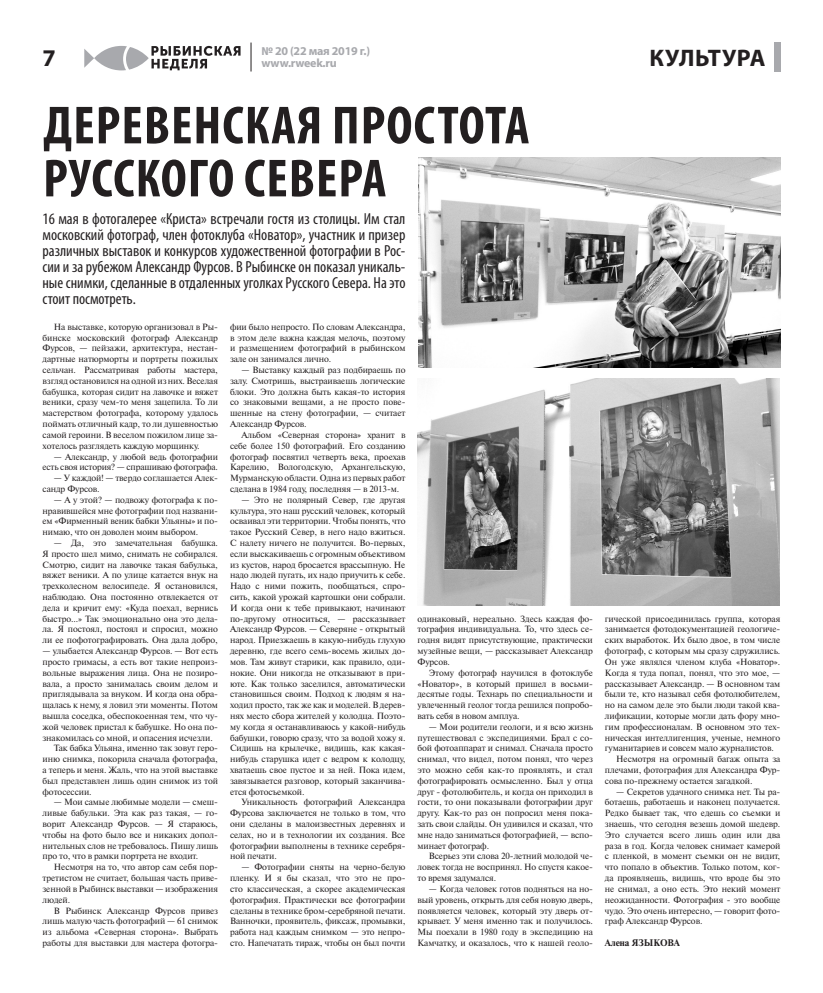
<style>
.page{position:relative;width:823px;height:993px;background:#fff}
.page>*{position:absolute;margin:0;border:0;box-sizing:border-box;transform-origin:0 0}
.Заголовок1{font:700 condensed 54px/53px "Myriad Pro";letter-spacing:.02em;color:#231f20}
.рубрика1{font:700 24px "Myriad Pro";letter-spacing:.02em;color:#231f20}
.Лид1{font:condensed 16px/16px "Myriad Pro";color:#231f20;text-align:justify}
.t1{font:700 12px/12px "Myriad Pro";letter-spacing:-.02em;color:#a8a9ad}
.Основной_текст1{font:9px/10.8px "Newton C";letter-spacing:-.01em;color:#231f20;text-align:justify}
.автор1{font:700 9px "Newton C";color:#231f20}
</style>
<div class="page">
<svg style="left:250px;top:43px;width:1px;height:28px"></svg>
<svg style="left:84px;top:46px;width:156px;height:24px"></svg>
<div style="left:773px;top:43px;width:7px;height:29px;background:#a8a9ad"></div>
<img style="left:418px;top:158px;width:362px;height:209px">
<img style="left:417px;top:378px;width:362px;height:227px">
<p class="рубрика1" style="left:43px;top:42px;width:15px">7</p>
<h3 class="t1" style="left:261px;top:45px;width:110px">№ 20 (22 мая 2019 г.) www.rweek.ru</h3>
<p class="рубрика1" style="left:649px;top:42px;width:117px">КУЛЬТУРА</p>
<p class="Заголовок1" style="left:43px;top:98px;width:487px">ДЕРЕВЕНСКАЯ ПРОСТОТА<br>РУССКОГО СЕВЕРА</p>
<p class="Лид1" style="left:42px;top:210px;width:364px">16 мая в фотогалерее «Криста» встречали гостя из столицы. Им стал московский фотограф, член фотоклуба «Новатор», участник и призер различных выставок и конкурсов художественной фотографии в Рос&shy;сии и за рубежом Александр Фурсов. В Рыбинске он показал уникаль&shy;ные снимки, сделанные в отдаленных уголках Русского Севера. На это стоит посмотреть.</p>
<p class="Основной_текст1" style="left:43px;top:321px;width:177px;text-indent:11px">На выставке, которую организовал в Ры&shy;бинске московский фотограф Александр Фурсов, — пейзажи, архитектура, нестан&shy;дартные натюрморты и портреты пожилых сельчан. Рассматривая работы мастера, взгляд остановился на одной из них. Веселая бабушка, которая сидит на лавочке и вяжет веники, сразу чем-то меня зацепила. То ли мастерством фотографа, которому удалось поймать отличный кадр, то ли душевностью самой героини. В веселом пожилом лице за&shy;хотелось разглядеть каждую морщинку.</p>
<p class="Основной_текст1" style="left:43px;top:451px;width:177px;text-align:right">— Александр, у любой ведь фотографии есть своя история? — спрашиваю фотографа.</p>
<p class="Основной_текст1" style="left:43px;top:472px;width:177px;text-indent:11px">— У каждой! — твердо соглашается Алек&shy;сандр Фурсов.</p>
<p class="Основной_текст1" style="left:43px;top:494px;width:177px;text-indent:11px">— А у этой? — подвожу фотографа к по&shy;нравившейся мне фотографии под названи&shy;ем «Фирменный веник бабки Ульяны» и по&shy;нимаю, что он доволен моим выбором.</p>
<p class="Основной_текст1" style="left:43px;top:537px;width:177px;text-indent:11px">— Да, это замечательная бабушка.<br>Я просто шел мимо, снимать не собирался.<br>Смотрю, сидит на лавочке такая бабулька, вяжет веники. А по улице катается внук на трехколесном велосипеде. Я остановился, наблюдаю. Она постоянно отвлекается от дела и кричит ему: «Куда поехал, вернись быстро...» Так эмоционально она это дела&shy;ла. Я постоял, постоял и спросил, можно ли ее пофотографировать. Она дала добро,</p>
<p class="Основной_текст1" style="left:43px;top:645px;width:177px">— улыбается Александр Фурсов. — Вот есть просто гримасы, а есть вот такие непроиз&shy;вольные выражения лица. Она не позиро&shy;вала, а просто занималась своим делом и приглядывала за внуком. И когда она обра&shy;щалась к нему, я ловил эти моменты. Потом вышла соседка, обеспокоенная тем, что чу&shy;жой человек пристал к бабушке. Но она по&shy;знакомилась со мной, и опасения исчезли.</p>
<p class="Основной_текст1" style="left:43px;top:742px;width:177px;text-indent:11px">Так бабка Ульяна, именно так зовут геро&shy;иню снимка, покорила сначала фотографа, а теперь и меня. Жаль, что на этой выставке был представлен лишь один снимок из той фотосессии.</p>
<p class="Основной_текст1" style="left:43px;top:796px;width:177px;text-indent:11px">— Мои самые любимые модели — смеш&shy;ливые бабульки. Эта как раз такая, — го&shy;ворит Александр Фурсов. — Я стараюсь, чтобы на фото было все и никаких допол&shy;нительных слов не требовалось. Пишу лишь про то, что в рамки портрета не входит.</p>
<p class="Основной_текст1" style="left:43px;top:861px;width:177px;text-indent:11px">Несмотря на то, что автор сам себя пор&shy;третистом не считает, большая часть приве&shy;зенной в Рыбинск выставки — изображения людей.</p>
<p class="Основной_текст1" style="left:43px;top:904px;width:177px;text-indent:11px">В Рыбинск Александр Фурсов привез лишь малую часть фотографий — 61 снимок из альбома «Северная сторона». Выбрать работы для выставки для мастера фотогра-</p>
<p class="Основной_текст1" style="left:230px;top:321px;width:177px">фии было непросто. По словам Александра, в этом деле важна каждая мелочь, поэтому и размещением фотографий в рыбинском зале он занимался лично.</p>
<p class="Основной_текст1" style="left:230px;top:364px;width:177px;text-indent:11px">— Выставку каждый раз подбираешь по залу. Смотришь, выстраиваешь логические блоки. Это должна быть какая-то история со знаковыми вещами, а не просто пове&shy;шенные на стену фотографии, — считает Александр Фурсов.</p>
<p class="Основной_текст1" style="left:230px;top:429px;width:177px;text-indent:11px">Альбом «Северная сторона» хранит в себе более 150 фотографий. Его созданию фотограф посвятил четверть века, проехав Карелию, Вологодскую, Архангельскую, Мурманскую области. Одна из первых работ сделана в 1984 году, последняя — в 2013-м.</p>
<p class="Основной_текст1" style="left:230px;top:494px;width:177px;text-indent:11px">— Это не полярный Север, где другая культура, это наш русский человек, который осваивал эти территории. Чтобы понять, что такое Русский Север, в него надо вжиться.<br>С налету ничего не получится. Во-первых, если выскакиваешь с огромным объективом из кустов, народ бросается врассыпную. Не надо людей пугать, их надо приучить к себе.<br>Надо с ними пожить, пообщаться, спро&shy;сить, какой урожай картошки они собрали.<br>И когда они к тебе привыкают, начинают по-другому относиться, — рассказывает Александр Фурсов. — Северяне - открытый народ. Приезжаешь в какую-нибудь глухую деревню, где всего семь-восемь жилых до&shy;мов. Там живут старики, как правило, оди&shy;нокие. Они никогда не отказывают в при&shy;юте. Как только заселился, автоматически становишься своим. Подход к людям я на&shy;ходил просто, так же как и моделей. В дерев&shy;нях место сбора жителей у колодца. Поэто&shy;му когда я останавливаюсь у какой-нибудь бабушки, говорю сразу, что за водой хожу я.<br>Сидишь на крылечке, видишь, как какая&shy;нибудь старушка идет с ведром к колодцу, хватаешь свое пустое и за ней. Пока идем, завязывается разговор, который заканчива&shy;ется фотосъемкой.</p>
<p class="Основной_текст1" style="left:230px;top:796px;width:177px;text-indent:11px">Уникальность фотографий Александра Фурсова заключается не только в том, что они сделаны в малоизвестных деревнях и селах, но и в технологии их создания. Все фотографии выполнены в технике серебря&shy;ной печати.</p>
<p class="Основной_текст1" style="left:230px;top:861px;width:177px;text-indent:11px">— Фотографии сняты на черно-белую пленку. И я бы сказал, что это не про&shy;сто классическая, а скорее академическая фотография. Практически все фотографии сделаны в технике бром-серебряной печати.<br>Ванночки, проявитель, фиксаж, промывки, работа над каждым снимком — это непро&shy;сто. Напечатать тираж, чтобы он был почти</p>
<p class="Основной_текст1" style="left:417px;top:613px;width:177px">одинаковый, нереально. Здесь каждая фо&shy;тография индивидуальна. То, что здесь се&shy;годня видят присутствующие, практически музейные вещи, — рассказывает Александр Фурсов.</p>
<p class="Основной_текст1" style="left:417px;top:667px;width:177px;text-indent:11px">Этому фотограф научился в фотоклубе «Новатор», в который пришел в восьми&shy;десятые годы. Технарь по специальности и увлеченный геолог тогда решился попробо&shy;вать себя в новом амплуа.</p>
<p class="Основной_текст1" style="left:417px;top:721px;width:177px;text-indent:11px">— Мои родители геологи, и я всю жизнь путешествовал с экспедициями. Брал с со&shy;бой фотоаппарат и снимал. Сначала просто снимал, что видел, потом понял, что через это можно себя как-то проявлять, и стал фотографировать осмысленно. Был у отца друг - фотолюбитель, и когда он приходил в гости, то они показывали фотографии друг другу. Как-то раз он попросил меня пока&shy;зать свои слайды. Он удивился и сказал, что мне надо заниматься фотографией, — вспо&shy;минает фотограф.</p>
<p class="Основной_текст1" style="left:417px;top:850px;width:177px;text-indent:11px">Всерьез эти слова 20-летний молодой че&shy;ловек тогда не воспринял. Но спустя какое&shy;то время задумался.</p>
<p class="Основной_текст1" style="left:417px;top:883px;width:177px;text-indent:11px">— Когда человек готов подняться на но&shy;вый уровень, открыть для себя новую дверь, появляется человек, который эту дверь от&shy;крывает. У меня именно так и получилось.<br>Мы поехали в 1980 году в экспедицию на Камчатку, и оказалось, что к нашей геоло-</p>
<p class="Основной_текст1" style="left:604px;top:613px;width:177px">гической присоединилась группа, которая занимается фотодокументацией геологиче&shy;ских выработок. Их было двое, в том числе фотограф, с которым мы сразу сдружились.<br>Он уже являлся членом клуба «Новатор».<br>Когда я туда попал, понял, что это мое, — рассказывает Александр. — В основном там были те, кто называл себя фотолюбителем, но на самом деле это были люди такой ква&shy;лификации, которые могли дать фору мно&shy;гим профессионалам. В основном это тех&shy;ническая интеллигенция, ученые, немного гуманитариев и совсем мало журналистов.</p>
<p class="Основной_текст1" style="left:604px;top:753px;width:177px;text-indent:11px">Несмотря на огромный багаж опыта за плечами, фотография для Александра Фур&shy;сова по-прежнему остается загадкой.</p>
<p class="Основной_текст1" style="left:604px;top:785px;width:177px;text-indent:11px">— Секретов удачного снимка нет. Ты ра&shy;ботаешь, работаешь и наконец получается.<br>Редко бывает так, что едешь со съемки и знаешь, что сегодня везешь домой шедевр.<br>Это случается всего лишь один или два раза в год. Когда человек снимает камерой с пленкой, в момент съемки он не видит, что попало в объектив. Только потом, ког&shy;да проявляешь, видишь, что вроде бы это не снимал, а оно есть. Это некий момент неожиданности. Фотография - это вообще чудо. Это очень интересно, — говорит фото&shy;граф Александр Фурсов.</p>
<p class="автор1" style="left:604px;top:937px;width:76px">Алена ЯЗЫКОВА</p>
</div>
